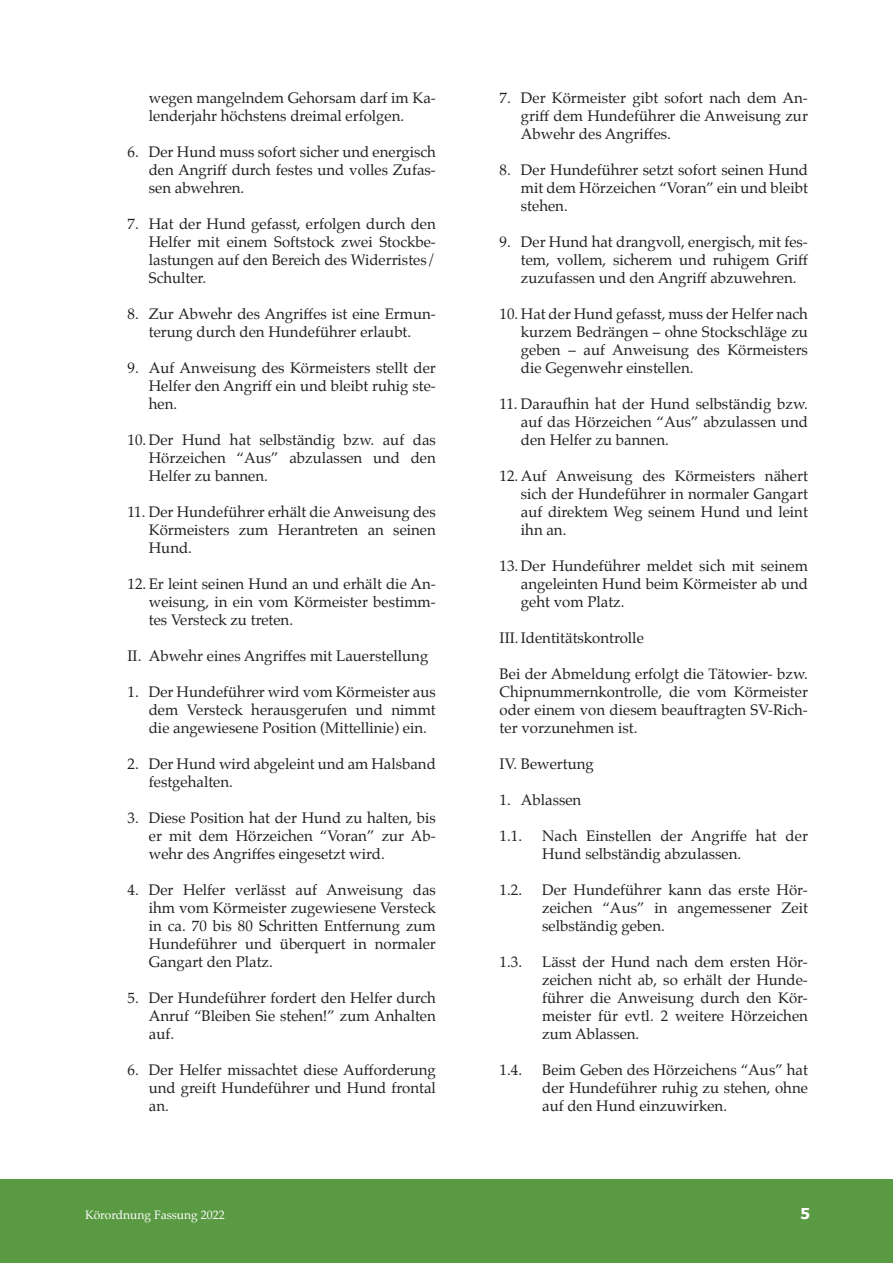
<style>
.page{position:relative;width:893px;height:1263px;background:#fff}
.page>*{position:absolute;margin:0;border:0;box-sizing:border-box;transform-origin:0 0}
.t1{font:15px/18px "Palatino";color:#231f20;text-align:justify}
.t2{font:700 15px "Tahoma";color:#fff}
.t3{font:12px "Palatino";color:#fff}
</style>
<div class="page">
<div style="left:0;top:1180px;width:893px;height:83px;background:#5a9a43"></div>
<p class="t1" style="left:149px;top:89px;width:289px">wegen mangelndem Gehorsam darf im Ka&shy;lenderjahr höchstens dreimal erfolgen.</p>
<p class="t1" style="left:149px;top:143px;width:289px;text-indent:-21px">6. Der Hund muss sofort sicher und energisch den Angriff durch festes und volles Zufas&shy;sen abwehren.</p>
<p class="t1" style="left:149px;top:215px;width:289px;text-indent:-21px">7. Hat der Hund gefasst, erfolgen durch den Helfer mit einem Softstock zwei Stockbe&shy;lastungen auf den Bereich des Widerristes/ Schulter.</p>
<p class="t1" style="left:128px;top:305px;width:310px;text-align:center">8. Zur Abwehr des Angriffes ist eine Ermun&shy;terung durch den Hundeführer erlaubt.</p>
<p class="t1" style="left:149px;top:359px;width:289px;text-indent:-21px">9. Auf Anweisung des Körmeisters stellt der Helfer den Angriff ein und bleibt ruhig ste&shy;hen.</p>
<p class="t1" style="left:149px;top:431px;width:289px;text-indent:-21px">10. Der Hund hat selbständig bzw. auf das Hörzeichen “Aus” abzulassen und den Helfer zu bannen.</p>
<p class="t1" style="left:149px;top:503px;width:289px;text-indent:-21px">11. Der Hundeführer erhält die Anweisung des Körmeisters zum Herantreten an seinen Hund.</p>
<p class="t1" style="left:149px;top:575px;width:289px;text-indent:-21px">12. Er leint seinen Hund an und erhält die An&shy;weisung, in ein vom Körmeister bestimm&shy;tes Versteck zu treten.</p>
<p class="t1" style="left:128px;top:647px;width:302px">II. Abwehr eines Angriffes mit Lauerstellung</p>
<p class="t1" style="left:149px;top:683px;width:289px;text-indent:-21px">1. Der Hundeführer wird vom Körmeister aus dem Versteck herausgerufen und nimmt die angewiesene Position (Mittellinie) ein.</p>
<p class="t1" style="left:149px;top:755px;width:288px;text-indent:-21px">2. Der Hund wird abgeleint und am Halsband festgehalten.</p>
<p class="t1" style="left:149px;top:809px;width:289px;text-indent:-21px">3. Diese Position hat der Hund zu halten, bis er mit dem Hörzeichen “Voran” zur Ab&shy;wehr des Angriffes eingesetzt wird.</p>
<p class="t1" style="left:149px;top:881px;width:289px;text-indent:-21px">4. Der Helfer verlässt auf Anweisung das ihm vom Körmeister zugewiesene Versteck in ca. 70 bis 80 Schritten Entfernung zum Hundeführer und überquert in normaler Gangart den Platz.</p>
<p class="t1" style="left:149px;top:989px;width:289px;text-indent:-21px">5. Der Hundeführer fordert den Helfer durch Anruf “Bleiben Sie stehen!” zum Anhalten auf.</p>
<p class="t1" style="left:149px;top:1061px;width:289px;text-indent:-21px">6. Der Helfer missachtet diese Aufforderung und greift Hundeführer und Hund frontal an.</p>
<p class="t1" style="left:521px;top:89px;width:289px;text-indent:-21px">7. Der Körmeister gibt sofort nach dem An&shy;griff dem Hundeführer die Anweisung zur Abwehr des Angriffes.</p>
<p class="t1" style="left:521px;top:161px;width:289px;text-indent:-21px">8. Der Hundeführer setzt sofort seinen Hund mit dem Hörzeichen “Voran” ein und bleibt stehen.</p>
<p class="t1" style="left:521px;top:233px;width:289px;text-indent:-21px">9. Der Hund hat drangvoll, energisch, mit fes&shy;tem, vollem, sicherem und ruhigem Griff zuzufassen und den Angriff abzuwehren.</p>
<p class="t1" style="left:521px;top:305px;width:289px;text-indent:-21px">10. Hat der Hund gefasst, muss der Helfer nach kurzem Bedrängen – ohne Stockschläge zu geben – auf Anweisung des Körmeisters die Gegenwehr einstellen.</p>
<p class="t1" style="left:521px;top:395px;width:289px;text-indent:-21px">11. Daraufhin hat der Hund selbständig bzw. auf das Hörzeichen “Aus” abzulassen und den Helfer zu bannen.</p>
<p class="t1" style="left:521px;top:467px;width:289px;text-indent:-21px">12. Auf Anweisung des Körmeisters nähert sich der Hundeführer in normaler Gangart auf direktem Weg seinem Hund und leint ihn an.</p>
<p class="t1" style="left:521px;top:557px;width:289px;text-indent:-21px">13. Der Hundeführer meldet sich mit seinem angeleinten Hund beim Körmeister ab und geht vom Platz.</p>
<p class="t1" style="left:500px;top:629px;width:146px">III. Identitätskontrolle</p>
<p class="t1" style="left:500px;top:665px;width:310px">Bei der Abmeldung erfolgt die Tätowier- bzw.<br>Chipnummernkontrolle, die vom Körmeister oder einem von diesem beauftragten SV-Rich&shy;ter vorzunehmen ist.</p>
<p class="t1" style="left:500px;top:755px;width:96px">IV. Bewertung</p>
<p class="t1" style="left:500px;top:791px;width:83px">1. Ablassen</p>
<p class="t1" style="left:500px;top:827px;width:24px">1.1.</p>
<p class="t1" style="left:542px;top:827px;width:267px">Nach Einstellen der Angriffe hat der<br>Hund selbständig abzulassen.</p>
<p class="t1" style="left:500px;top:881px;width:24px">1.2.</p>
<p class="t1" style="left:542px;top:881px;width:267px">Der Hundeführer kann das erste Hör&shy;zeichen “Aus” in angemessener Zeit selbständig geben.</p>
<p class="t1" style="left:500px;top:953px;width:24px">1.3.</p>
<p class="t1" style="left:542px;top:953px;width:267px">Lässt der Hund nach dem ersten Hör&shy;zeichen nicht ab, so erhält der Hunde&shy;führer die Anweisung durch den Kör&shy;meister für evtl. 2 weitere Hörzeichen zum Ablassen.</p>
<p class="t1" style="left:500px;top:1061px;width:24px">1.4.</p>
<p class="t1" style="left:542px;top:1061px;width:267px">Beim Geben des Hörzeichens “Aus” hat der Hundeführer ruhig zu stehen, ohne auf den Hund einzuwirken.</p>
<p class="t3" style="left:85px;top:1205px;width:141px">Körordnung Fassung 2022</p>
<p class="t2" style="left:800px;top:1203px;width:11px">5</p>
</div>
